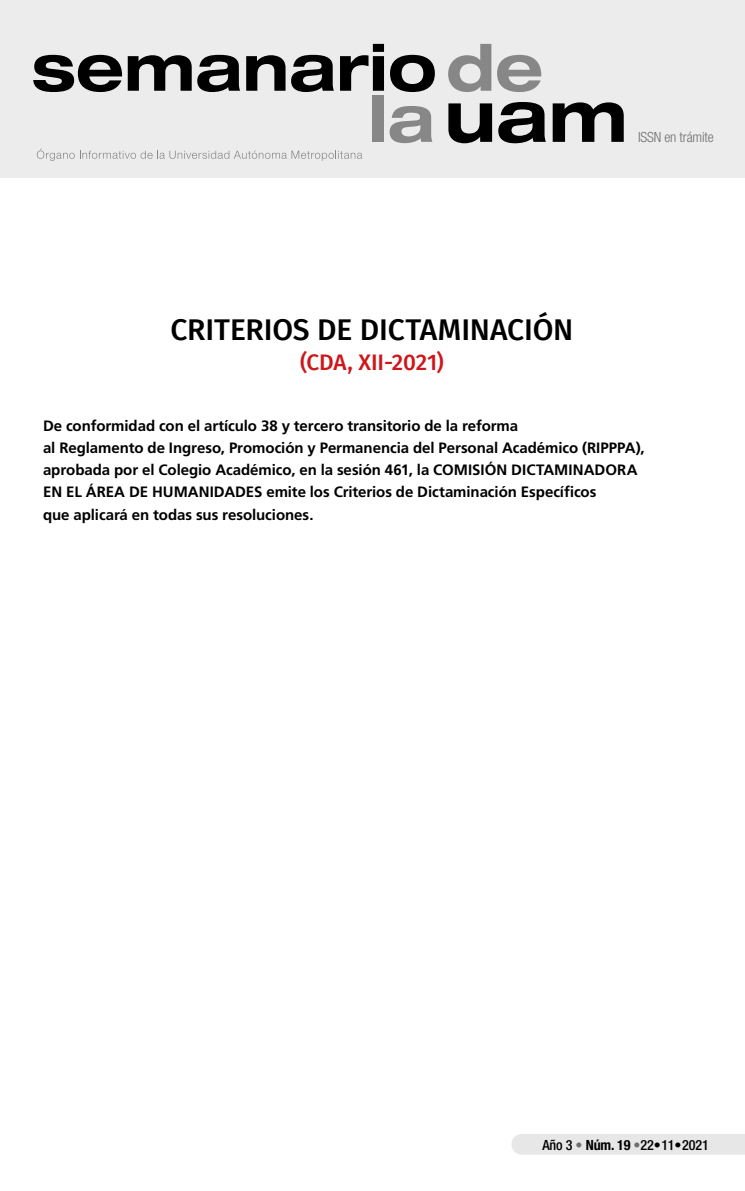
<style>
.page{position:relative;width:745px;height:1191px;background:#fff}
.page>*{position:absolute;margin:0;border:0;box-sizing:border-box;transform-origin:0 0}
.t1{font:500 30px "Fira Sans";letter-spacing:-.005em;color:#000}
.t2{font:500 22.5px "Fira Sans";letter-spacing:-.01em;color:#cd1719}
.t3{font:700 15px/22.2px "Frutiger LT Std";letter-spacing:-.005em;color:#000}
.t4{font:500 condensed 14.1px "Helvetica Neue LT Std";letter-spacing:-.01em;color:#000}
.t5{font:300 condensed 14.1px "Helvetica Neue LT Std";letter-spacing:-.01em;color:#706f6f}
.s1{color:#706f6f}
.s2{font-weight:700}
</style>
<div class="page">
<div style="left:0;top:0;width:744px;height:177px;background:#e9e9e9"></div>
<div style="left:372px;top:95px;width:12px;height:47px;background:#878787"></div>
<svg style="left:389px;top:106px;width:43px;height:37px"></svg>
<svg style="left:448px;top:103px;width:44px;height:40px"></svg>
<svg style="left:498px;top:102px;width:47px;height:41px"></svg>
<svg style="left:552px;top:102px;width:71px;height:40px"></svg>
<svg style="left:33px;top:55px;width:89px;height:37px"></svg>
<svg style="left:128px;top:55px;width:63px;height:36px"></svg>
<svg style="left:197px;top:55px;width:43px;height:37px"></svg>
<svg style="left:246px;top:55px;width:39px;height:36px"></svg>
<svg style="left:291px;top:55px;width:43px;height:37px"></svg>
<svg style="left:340px;top:44px;width:44px;height:47px"></svg>
<svg style="left:390px;top:55px;width:44px;height:37px"></svg>
<svg style="left:448px;top:44px;width:93px;height:48px"></svg>
<div style="left:511px;top:1134px;width:233px;height:20px;background:#e7e7e7"></div>
<svg style="left:37px;top:148px;width:325px;height:13px"></svg>
<p class="t5" style="left:637px;top:129px;width:77px">ISSN en trámite</p>
<h1 class="t1" style="left:170px;top:305px;width:404px">CRITERIOS DE DICTAMINACIÓN</h1>
<h2 class="t2" style="left:300px;top:344px;width:145px">(CDA, XII-2021)</h2>
<p class="t3" style="left:43px;top:414px;width:603px">De conformidad con el artículo 38 y tercero transitorio de la reforma<br>al Reglamento de Ingreso, Promoción y Permanencia del Personal Académico (RIPPPA), aprobada por el Colegio Académico, en la sesión 461, la COMISIÓN DICTAMINADORA EN EL ÁREA DE HUMANIDADES emite los Criterios de Dictaminación Específicos<br>que aplicará en todas sus resoluciones.</p>
<p class="t4" style="left:542px;top:1136px;width:168px">Año 3 <span class="s1">•</span> <span class="s2">Núm. 19</span> <span class="s1">•</span>22•11•2021</p>
</div>
